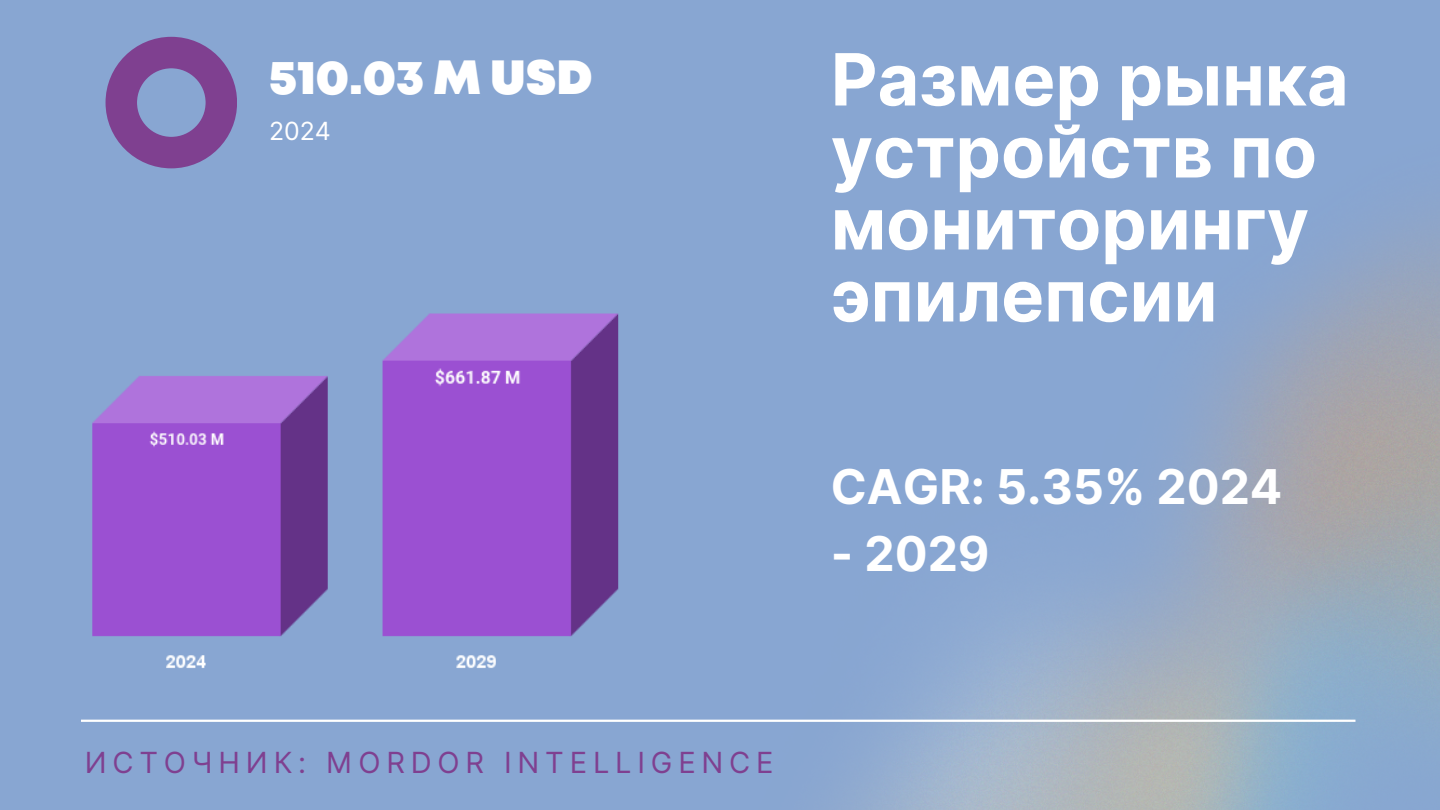
<style>
.page{position:relative;width:1440px;height:810px;background:#88a6d2}
.page>*{position:absolute;margin:0;border:0;box-sizing:border-box;transform-origin:0 0}
.t1{font:700 72px/72px "Inter";color:#fff}
.t2{font:700 48px "Inter";color:#fff}
.t3{font:900 48px "Mont";color:#fff}
.t4{font:29.1px "Inter";letter-spacing:.2em;color:#7f4090}
.t5{font:25px "Inter";color:#fff}
</style>
<div class="page">
<img style="left:683px;top:228px;width:757px;height:582px">
<svg style="left:106px;top:37px;width:131px;height:131px"></svg>
<hr style="left:81px;top:720px;width:1274px;height:2px;background:#fff">
<img style="left:92px;top:228px;width:628px;height:468px">
<h2 class="t3" style="left:269px;top:59px;width:325px">510.03 M USD</h2>
<p class="t5" style="left:269px;top:116px;width:63px">2024</p>
<p class="t1" style="left:831px;top:43px;width:519px">Размер рынка устройств по мониторингу эпилепсии</p>
<h2 class="t2" style="left:831px;top:458px;width:453px">CAGR: 5.35% 2024</h2>
<h2 class="t2" style="left:831px;top:524px;width:160px">- 2029</h2>
<p class="t4" style="left:85px;top:745px;width:690px">ИСТОЧНИК: MORDOR INTELLIGENCE</p>
</div>
